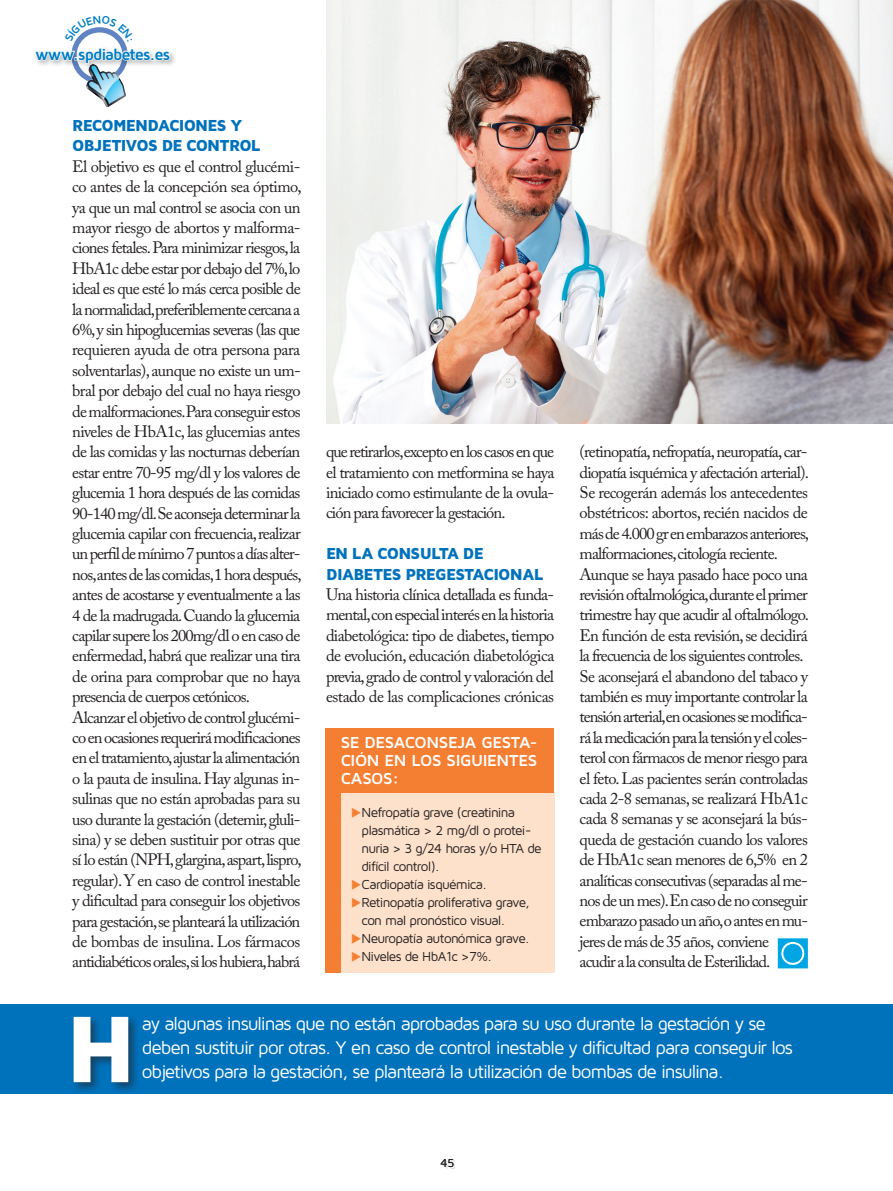
<style>
.page{position:relative;width:893px;height:1191px;background:#fff}
.page>*{position:absolute;margin:0;border:0;box-sizing:border-box;transform-origin:0 0}
.t1{font:900 97.95px "Maven Pro";color:#fff}
.t2{font:18.9px/24px "Maven Pro";letter-spacing:-.06em;color:#fff}
.t3{font:16.5px/20.4px "Adobe Caslon Pro";letter-spacing:-.05em;color:#231f20}
.t4{font:900 16.5px/20.4px "Maven Pro";letter-spacing:-.05em;color:#0072bc}
.t5{font:700 16.5px/18px "Maven Pro";letter-spacing:-.025em;color:#fff}
.t6{font:700 16.5px "Maven Pro";letter-spacing:-.06em;color:#007ec5}
.t7{font:13.5px/18px "Maven Pro";letter-spacing:-.055em;color:#231f20}
.t8{font:12px "Maven Pro";color:#231f20}
.s1{color:#f47f32}
</style>
<div class="page">
<div style="left:442px;top:1160px;width:13px;height:9px;background:#231f20;opacity:.1"></div>
<svg style="left:778px;top:938px;width:30px;height:30px"></svg>
<div style="left:0;top:1003px;width:893px;height:90px;background:#0072bc"></div>
<div style="left:70px;top:1013px;width:70px;height:81px;background:#231f20;opacity:.57"></div>
<div style="left:325px;top:728px;width:229px;height:245px;background:#f47f32"></div>
<div style="left:341px;top:793px;width:213px;height:180px;background:#fee1cb"></div>
<img style="left:326px;top:0;width:567px;height:423px">
<img style="left:87px;top:70px;width:38px;height:36px">
<div style="left:33px;top:46px;width:144px;height:24px;background:#231f20;opacity:.3"></div>
<svg style="left:34px;top:27px;width:137px;height:37px"></svg>
<p class="t6" style="left:35px;top:44px;width:137px">WWW.SPDIABETES.ES</p>
<p class="t4" style="left:72px;top:114px;width:190px">RECOMENDACIONES Y<br>OBJETIVOS DE CONTROL</p>
<p class="t3" style="left:72px;top:156px;width:231px">El objetivo es que el control glucémi&shy;co antes de la concepción sea óptimo, ya que un mal control se asocia con un mayor riesgo de abortos y malforma&shy;ciones fetales. Para minimizar riesgos, la HbA1c debe estar por debajo del 7%,lo ideal es que esté lo más cerca posible de la normalidad,preferiblemente cercana a 6%, y sin hipoglucemias severas (las que requieren ayuda de otra persona para solventarlas), aunque no existe un um&shy;bral por debajo del cual no haya riesgo de malformaciones.Para conseguir estos niveles de HbA1c, las glucemias antes de las comidas y las nocturnas deberían estar entre 70-95 mg/dl y los valores de glucemia 1 hora después de las comidas 90-140 mg/dl.Se aconseja determinar la glucemia capilar con frecuencia, realizar un perfil de mínimo 7 puntos a días alter&shy;nos,antes de las comidas,1 hora después, antes de acostarse y eventualmente a las 4 de la madrugada. Cuando la glucemia capilar supere los 200mg/dl o en caso de enfermedad, habrá que realizar una tira de orina para comprobar que no haya presencia de cuerpos cetónicos.<br>Alcanzar el objetivo de control glucémi&shy;co en ocasiones requerirá modificaciones en el tratamiento,ajustar la alimentación o la pauta de insulina. Hay algunas in&shy;sulinas que no están aprobadas para su uso durante la gestación (detemir, gluli&shy;sina) y se deben sustituir por otras que sí lo están (NPH, glargina, aspart, lispro, regular). Y en caso de control inestable y dificultad para conseguir los objetivos para gestación,se planteará la utilización de bombas de insulina. Los fármacos antidiabéticos orales,si los hubiera,habrá</p>
<p class="t3" style="left:326px;top:441px;width:230px;text-align:justify">que retirarlos,excepto en los casos en que el tratamiento con metformina se haya iniciado como estimulante de la ovula&shy;ción para favorecer la gestación.</p>
<p class="t4" style="left:326px;top:543px;width:219px">EN LA CONSULTA DE<br>DIABETES PREGESTACIONAL</p>
<p class="t3" style="left:326px;top:584px;width:230px;text-align:justify">Una historia clínica detallada es funda&shy;mental,con especial interés en la historia diabetológica: tipo de diabetes, tiempo de evolución, educación diabetológica previa, grado de control y valoración del estado de las complicaciones crónicas</p>
<p class="t5" style="left:341px;top:733px;width:198px">SE DESACONSEJA GESTA-<br>CIÓN EN LOS SIGUIENTES<br>CASOS</p>
<p class="t5" style="left:392px;top:769px;width:8px">:</p>
<p class="t7" style="left:361px;top:802px;width:182px;text-indent:-10px"><span class="s1">◆</span> N efropatía grave (creatinina plasmática &gt; 2 mg/dl o protei&shy;nuria &gt; 3 g/24 horas y/o HTA de difícil control).</p>
<p class="t7" style="left:351px;top:874px;width:137px"><span class="s1">◆</span> Cardiopatía isquémica.</p>
<p class="t7" style="left:361px;top:892px;width:170px;text-indent:-10px"><span class="s1">◆</span> Retinopatía proliferativa grave, con mal pronóstico visual.</p>
<p class="t7" style="left:351px;top:928px;width:180px"><span class="s1">◆</span> Neuropatía autonómica grave.</p>
<p class="t7" style="left:351px;top:946px;width:142px"><span class="s1">◆</span> N iveles de HbA1c &gt;7%.</p>
<p class="t3" style="left:580px;top:441px;width:231px">(retinopatía, nefropatía, neuropatía, car&shy;diopatía isquémica y afectación arterial).<br>Se recogerán además los antecedentes obstétricos: abortos, recién nacidos de más de 4.000 gr en embarazos anteriores, malformaciones,citología reciente.<br>Aunque se haya pasado hace poco una revisión oftalmológica,durante el primer trimestre hay que acudir al oftalmólogo.<br>En función de esta revisión, se decidirá la frecuencia de los siguientes controles.<br>Se aconsejará el abandono del tabaco y también es muy importante controlar la tensión arterial,en ocasiones se modifica&shy;rá la medicación para la tensión y el coles&shy;terol con fármacos de menor riesgo para el feto. Las pacientes serán controladas cada 2-8 semanas, se realizará HbA1c cada 8 semanas y se aconsejará la bús&shy;queda de gestación cuando los valores de HbA1c sean menores de 6,5% en 2 analíticas consecutivas (separadas al me&shy;nos de un mes).En caso de no conseguir embarazo pasado un año,o antes en mu&shy;jeres de más de 35 años, conviene acudir a la consulta de Esterilidad.</p>
<h1 class="t1" style="left:65px;top:987px;width:56px">H</h1>
<p class="t2" style="left:142px;top:1011px;width:653px">ay algunas insulinas que no están aprobadas para su uso durante la gestación y se deben sustituir por otras. Y en caso de control inestable y dificultad para conseguir los objetivos para la gestación, se planteará la utilización de bombas de insulina.</p>
<p class="t8" style="left:440px;top:1155px;width:16px">45</p>
</div>
